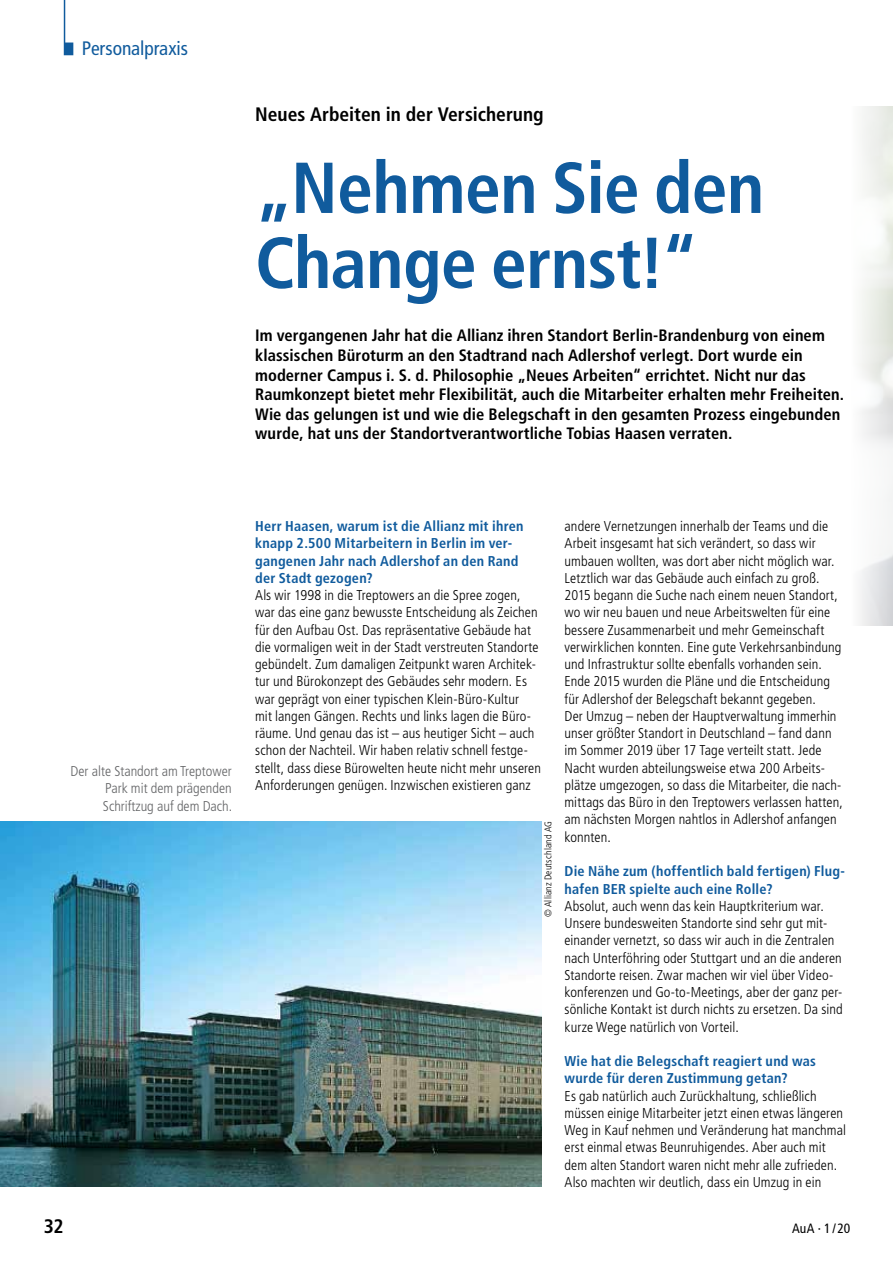
<style>
.page{position:relative;width:893px;height:1263px;background:#fff}
.page>*{position:absolute;margin:0;border:0;box-sizing:border-box;transform-origin:0 0}
.t1{font:700 condensed 72px/75px "Frutiger LT Std";letter-spacing:-.01em;color:#105b9d}
.t2{font:700 condensed 19.5px "Frutiger LT Std";color:#000}
.t3{font:condensed 19.5px "Frutiger LT Std";letter-spacing:-.005em;color:#105b9d}
.t4{font:700 condensed 16.5px/19.5px "Frutiger LT Std";letter-spacing:.005em;color:#000}
.t5{font:300 condensed 14.25px/17.2px "Frutiger LT Std";letter-spacing:.01em;color:#000}
.t6{font:700 condensed 14.25px/17.2px "Frutiger LT Std";letter-spacing:.015em;color:#105b9d}
.t7{font:300 condensed 14.25px/17.2px "Frutiger LT Std";color:#636466;text-align:justify}
.t8{font:condensed 13.5px "Frutiger LT Std";color:#000}
.t9{font:300 condensed 9.75px "Frutiger LT Std";letter-spacing:.015em;color:#000}
</style>
<div class="page">
<svg style="left:64px;top:0;width:9px;height:55px"></svg>
<svg style="left:860px;top:106px;width:33px;height:520px;fill:#f2f3f1"></svg>
<img style="left:0;top:821px;width:541px;height:366px">
<h2 class="t3" style="left:82px;top:37px;width:108px">Personalpraxis</h2>
<h2 class="t2" style="left:255px;top:103px;width:290px">Neues Arbeiten in der Versicherung</h2>
<h1 class="t1" style="left:255px;top:151px;width:511px">„Nehmen Sie den<br>Change ernst!“</h1>
<p class="t4" style="left:255px;top:326px;width:590px">Im vergangenen Jahr hat die Allianz ihren Standort Berlin-Brandenburg von einem klassischen Büroturm an den Stadtrand nach Adlershof verlegt. Dort wurde ein moderner Campus i. S. d. Philosophie „Neues Arbeiten“ errichtet. Nicht nur das Raumkonzept bietet mehr Flexibilität, auch die Mitarbeiter erhalten mehr Freiheiten.<br>Wie das gelungen ist und wie die Belegschaft in den gesamten Prozess eingebunden wurde, hat uns der Standortverantwortliche Tobias Haasen verraten.</p>
<p class="t7" style="left:103px;top:763px;width:131px;text-indent:-32px">Der alte Standort am Treptower Park mit dem prägenden Schriftzug auf dem Dach.</p>
<p class="t6" style="left:255px;top:517px;width:270px">Herr Haasen, warum ist die Allianz mit ihren knapp 2.500 Mitarbeitern in Berlin im ver&shy;gangenen Jahr nach Adlershof an den Rand der Stadt gezogen?</p>
<p class="t5" style="left:255px;top:587px;width:287px">Als wir 1998 in die Treptowers an die Spree zogen, war das eine ganz bewusste Entscheidung als Zeichen für den Aufbau Ost. Das repräsentative Gebäude hat die vormaligen weit in der Stadt verstreuten Standorte gebündelt. Zum damaligen Zeitpunkt waren Architek&shy;tur und Bürokonzept des Gebäudes sehr modern. Es war geprägt von einer typischen Klein-Büro-Kultur<br>mit langen Gängen. Rechts und links lagen die Büro&shy;räume. Und genau das ist – aus heutiger Sicht – auch schon der Nachteil. Wir haben relativ schnell festge&shy;stellt, dass diese Bürowelten heute nicht mehr unseren Anforderungen genügen. Inzwischen existieren ganz</p>
<p class="t9" style="left:543px;top:917px;width:98px;rotate:-90deg">© Allianz Deutschland AG</p>
<p class="t5" style="left:564px;top:518px;width:280px">andere Vernetzungen innerhalb der Teams und die Arbeit insgesamt hat sich verändert, so dass wir umbauen wollten, was dort aber nicht möglich war.<br>Letztlich war das Gebäude auch einfach zu groß.<br>2015 begann die Suche nach einem neuen Standort, wo wir neu bauen und neue Arbeitswelten für eine bessere Zusammenarbeit und mehr Gemeinschaft verwirklichen konnten. Eine gute Verkehrsanbindung und Infrastruktur sollte ebenfalls vorhanden sein.<br>Ende 2015 wurden die Pläne und die Entscheidung für Adlershof der Belegschaft bekannt gegeben.<br>Der Umzug – neben der Hauptverwaltung immerhin unser größter Standort in Deutschland – fand dann im Sommer 2019 über 17 Tage verteilt statt. Jede Nacht wurden abteilungsweise etwa 200 Arbeits&shy;plätze umgezogen, so dass die Mitarbeiter, die nach&shy;mittags das Büro in den Treptowers verlassen hatten, am nächsten Morgen nahtlos in Adlershof anfangen konnten.</p>
<p class="t6" style="left:564px;top:863px;width:282px">Die Nähe zum (hoffentlich bald fertigen) Flug&shy;hafen BER spielte auch eine Rolle?</p>
<p class="t5" style="left:564px;top:897px;width:280px">Absolut, auch wenn das kein Hauptkriterium war.<br>Unsere bundesweiten Standorte sind sehr gut mit&shy;einander vernetzt, so dass wir auch in die Zentralen nach Unterföhring oder Stuttgart und an die anderen Standorte reisen. Zwar machen wir viel über Video&shy;konferenzen und Go-to-Meetings, aber der ganz per&shy;sönliche Kontakt ist durch nichts zu ersetzen. Da sind kurze Wege natürlich von Vorteil.</p>
<p class="t6" style="left:564px;top:1052px;width:253px">Wie hat die Belegschaft reagiert und was wurde für deren Zustimmung getan?</p>
<p class="t5" style="left:564px;top:1087px;width:283px">Es gab natürlich auch Zurückhaltung, schließlich müssen einige Mitarbeiter jetzt einen etwas längeren Weg in Kauf nehmen und Veränderung hat manchmal erst einmal etwas Beunruhigendes. Aber auch mit dem alten Standort waren nicht mehr alle zufrieden.<br>Also machten wir deutlich, dass ein Umzug in ein</p>
<h2 class="t2" style="left:44px;top:1215px;width:21px">32</h2>
<p class="t8" style="left:792px;top:1221px;width:60px">AuA · 1/20</p>
</div>
